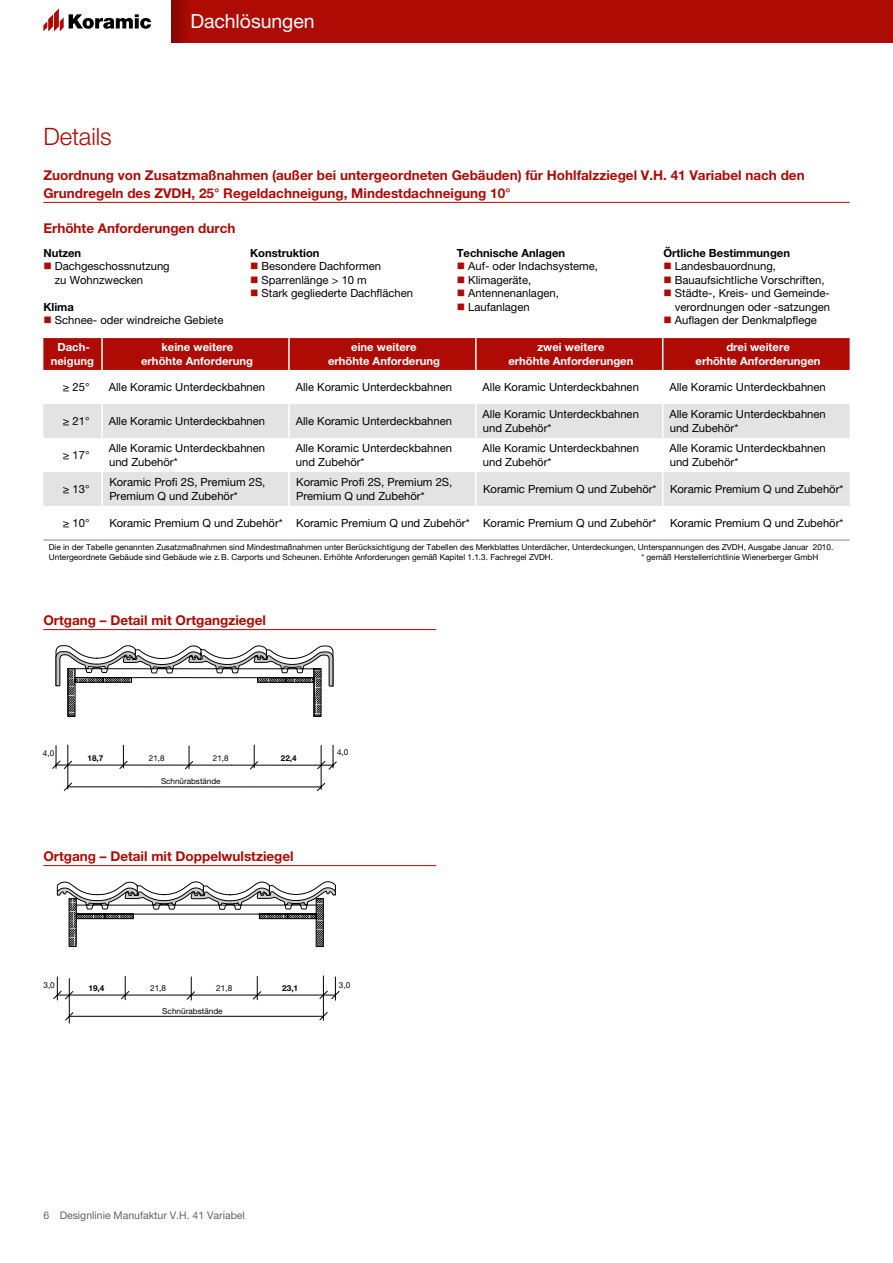
<style>
.page{position:relative;width:893px;height:1263px;background:#fff}
.page>*{position:absolute;margin:0;border:0;box-sizing:border-box;transform-origin:0 0}
.t1{font:300 24px "Helvetica Neue LT Pro";letter-spacing:-.005em;color:#ae0b05}
.t2{font:19.5px "Helvetica Neue LTW1 G";letter-spacing:-.005em;color:#fff}
.t3{font:700 13.5px/18px "Helvetica Neue LT Pro";color:#ae0b05}
.t4{font:11.25px/13.5px "Helvetica Neue LT Pro";color:#000}
.t5{font:700 11.25px/13.5px "Helvetica Neue LT Pro";color:#fff;text-align:center}
.t6{font:700 11.25px "Helvetica Neue LT Pro";color:#000}
.t7{font:10.5px "Helvetica Neue LT Pro";color:#636362}
.t8{font:8.25px/9.8px "Helvetica Neue LT Pro";color:#000}
.t9{font:8.25px "Helvetica Neue";color:#000}
.t10{font:700 8.25px "Helvetica Neue";color:#000}
.t11{font:8.1px "Helvetica Neue";color:#000}
.t12{font:700 8.1px "Helvetica Neue";color:#000}
.s1{color:#ae0b05}
</style>
<div class="page">
<hr style="left:43px;top:629px;width:393px;height:1px;background:#ae0b05">
<hr style="left:43px;top:865px;width:393px;height:1px;background:#ae0b05">
<svg style="left:52px;top:744px;width:285px;height:47px"></svg>
<hr style="left:56px;top:765px;width:277px;height:1px;background:#000">
<hr style="left:68px;top:786px;width:253px;height:1px;background:#000">
<svg style="left:56px;top:645px;width:277px;height:72px"></svg>
<svg style="left:259px;top:679px;width:25px;height:1px"></svg>
<div style="left:257px;top:677px;width:29px;height:5px;border:1px solid #000"></div>
<svg style="left:288px;top:679px;width:24px;height:1px"></svg>
<div style="left:286px;top:677px;width:28px;height:5px;border:1px solid #000"></div>
<svg style="left:77px;top:679px;width:25px;height:1px"></svg>
<div style="left:75px;top:677px;width:29px;height:5px;border:1px solid #000"></div>
<svg style="left:105px;top:679px;width:25px;height:1px"></svg>
<div style="left:103px;top:677px;width:29px;height:5px;border:1px solid #000"></div>
<svg style="left:53px;top:881px;width:287px;height:142px"></svg>
<svg style="left:77px;top:914px;width:28px;height:5px"></svg>
<svg style="left:105px;top:914px;width:29px;height:5px"></svg>
<svg style="left:259px;top:914px;width:29px;height:5px"></svg>
<svg style="left:288px;top:914px;width:28px;height:5px"></svg>
<svg style="left:69px;top:898px;width:8px;height:49px"></svg>
<hr style="left:43px;top:202px;width:807px;height:1px;background:#ae0b05">
<div style="left:43px;top:338px;width:807px;height:32px;background:#ae0b05"></div>
<svg style="left:43px;top:539px;width:807px;height:1px"></svg>
<div style="left:43px;top:404px;width:807px;height:34px;background:#e3e3e3"></div>
<div style="left:43px;top:472px;width:807px;height:34px;background:#e3e3e3"></div>
<hr style="left:101px;top:338px;width:2px;height:32px;background:#fff">
<hr style="left:288px;top:338px;width:2px;height:32px;background:#fff">
<hr style="left:475px;top:338px;width:2px;height:32px;background:#fff">
<hr style="left:662px;top:338px;width:1px;height:32px;background:#fff">
<hr style="left:101px;top:404px;width:2px;height:34px;background:#fff">
<hr style="left:288px;top:404px;width:2px;height:34px;background:#fff">
<hr style="left:475px;top:404px;width:2px;height:34px;background:#fff">
<hr style="left:662px;top:404px;width:1px;height:34px;background:#fff">
<hr style="left:101px;top:472px;width:2px;height:34px;background:#fff">
<hr style="left:288px;top:472px;width:2px;height:34px;background:#fff">
<hr style="left:475px;top:472px;width:2px;height:34px;background:#fff">
<hr style="left:662px;top:472px;width:1px;height:34px;background:#fff">
<hr style="left:101px;top:506px;width:2px;height:34px;background:#fff">
<hr style="left:288px;top:506px;width:2px;height:34px;background:#fff">
<hr style="left:475px;top:506px;width:2px;height:34px;background:#fff">
<hr style="left:662px;top:506px;width:1px;height:34px;background:#fff">
<hr style="left:43px;top:540px;width:59px;height:1px;background:#878786">
<hr style="left:102px;top:540px;width:187px;height:1px;background:#878786">
<hr style="left:289px;top:540px;width:187px;height:1px;background:#878786">
<hr style="left:476px;top:540px;width:187px;height:1px;background:#878786">
<hr style="left:663px;top:540px;width:187px;height:1px;background:#878786">
<div style="left:171px;top:0;width:722px;height:43px;background:#ae0b05"></div>
<svg style="left:43px;top:9px;width:108px;height:22px"></svg>
<svg style="left:171px;top:0;width:15px;height:43px"></svg>
<h1 class="t1" style="left:43px;top:121px;width:70px">Details</h1>
<h2 class="t2" style="left:190px;top:9px;width:126px">Dachlösungen</h2>
<p class="t3" style="left:43px;top:166px;width:763px">Zuordnung von Zusatzmaßnahmen (außer bei untergeordneten Gebäuden) für Hohlfalzziegel V.H. 41 Variabel nach den<br>Grundregeln des ZVDH, 25° Regeldachneigung, Mindestdachneigung 10°</p>
<p class="t3" style="left:43px;top:219px;width:194px">Erhöhte Anforderungen durch</p>
<p class="t6" style="left:43px;top:246px;width:39px">Nutzen</p>
<p class="t4" style="left:55px;top:259px;width:116px;text-indent:-12px"><span class="s1">■</span> Dachgeschossnutzung zu Wohnzwecken</p>
<p class="t6" style="left:43px;top:300px;width:32px">Klima</p>
<p class="t4" style="left:43px;top:313px;width:182px"><span class="s1">■</span> Schnee- oder windreiche Gebiete</p>
<p class="t6" style="left:250px;top:246px;width:71px">Konstruktion</p>
<p class="t4" style="left:250px;top:259px;width:132px"><span class="s1">■</span> Besondere Dachformen</p>
<p class="t4" style="left:250px;top:273px;width:118px"><span class="s1">■</span> Sparrenlänge &gt; 10 m</p>
<p class="t4" style="left:250px;top:286px;width:165px"><span class="s1">■</span> Stark gegliederte Dachflächen</p>
<p class="t6" style="left:457px;top:246px;width:110px">Technische Anlagen</p>
<p class="t4" style="left:457px;top:259px;width:143px"><span class="s1">■</span> Auf- oder Indachsysteme,</p>
<p class="t4" style="left:457px;top:273px;width:76px"><span class="s1">■</span> Klimageräte,</p>
<p class="t4" style="left:457px;top:286px;width:104px"><span class="s1">■</span> Antennenanlagen,</p>
<p class="t4" style="left:457px;top:300px;width:75px"><span class="s1">■</span> Laufanlagen</p>
<p class="t6" style="left:663px;top:246px;width:128px">Örtliche Bestimmungen</p>
<p class="t4" style="left:663px;top:259px;width:114px"><span class="s1">■</span> Landesbauordnung,</p>
<p class="t4" style="left:663px;top:273px;width:163px"><span class="s1">■</span> Bauaufsichtliche Vorschriften,</p>
<p class="t4" style="left:663px;top:286px;width:168px;text-align:right"><span class="s1">■</span> Städte-, Kreis- und Gemeinde&shy;verordnungen oder -satzungen</p>
<p class="t4" style="left:663px;top:313px;width:155px"><span class="s1">■</span> Auflagen der Denkmalpflege</p>
<p class="t5" style="left:51px;top:340px;width:45px">Dach&shy;neigung</p>
<p class="t5" style="left:141px;top:340px;width:113px">keine weitere erhöhte Anforderung</p>
<p class="t5" style="left:328px;top:340px;width:113px">eine weitere<br>erhöhte Anforderung</p>
<p class="t5" style="left:508px;top:340px;width:127px">zwei weitere<br>erhöhte Anforderungen</p>
<p class="t5" style="left:696px;top:340px;width:127px">drei weitere<br>erhöhte Anforderungen</p>
<p class="t4" style="left:63px;top:380px;width:28px">≥ 25°</p>
<p class="t4" style="left:109px;top:380px;width:158px">Alle Koramic Unterdeckbahnen</p>
<p class="t4" style="left:296px;top:380px;width:158px">Alle Koramic Unterdeckbahnen</p>
<p class="t4" style="left:483px;top:380px;width:158px">Alle Koramic Unterdeckbahnen</p>
<p class="t4" style="left:669px;top:380px;width:158px">Alle Koramic Unterdeckbahnen</p>
<p class="t4" style="left:63px;top:414px;width:28px">≥ 21°</p>
<p class="t4" style="left:109px;top:414px;width:158px">Alle Koramic Unterdeckbahnen</p>
<p class="t4" style="left:296px;top:414px;width:158px">Alle Koramic Unterdeckbahnen</p>
<p class="t4" style="left:483px;top:407px;width:158px">Alle Koramic Unterdeckbahnen und Zubehör*</p>
<p class="t4" style="left:669px;top:407px;width:158px">Alle Koramic Unterdeckbahnen und Zubehör*</p>
<p class="t4" style="left:63px;top:448px;width:28px">≥ 17°</p>
<p class="t4" style="left:109px;top:441px;width:158px">Alle Koramic Unterdeckbahnen und Zubehör*</p>
<p class="t4" style="left:296px;top:441px;width:158px">Alle Koramic Unterdeckbahnen und Zubehör*</p>
<p class="t4" style="left:483px;top:441px;width:158px">Alle Koramic Unterdeckbahnen und Zubehör*</p>
<p class="t4" style="left:669px;top:441px;width:158px">Alle Koramic Unterdeckbahnen und Zubehör*</p>
<p class="t4" style="left:63px;top:482px;width:28px">≥ 13°</p>
<p class="t4" style="left:109px;top:475px;width:158px">Koramic Profi 2S, Premium 2S,<br>Premium Q und Zubehör*</p>
<p class="t4" style="left:296px;top:475px;width:158px">Koramic Profi 2S, Premium 2S,<br>Premium Q und Zubehör*</p>
<p class="t4" style="left:483px;top:482px;width:362px">Koramic Premium Q und Zubehör* Koramic Premium Q und Zubehör*</p>
<p class="t4" style="left:63px;top:516px;width:28px">≥ 10°</p>
<p class="t4" style="left:109px;top:516px;width:736px">Koramic Premium Q und Zubehör* Koramic Premium Q und Zubehör* Koramic Premium Q und Zubehör* Koramic Premium Q und Zubehör*</p>
<p class="t8" style="left:49px;top:542px;width:786px">Die in der Tabelle genannten Zusatzmaßnahmen sind Mindestmaßnahmen unter Berücksichtigung der Tabellen des Merkblattes Unterdächer, Unterdeckungen, Unterspannungen des ZVDH, Ausgabe Januar 2010.<br>Untergeordnete Gebäude sind Gebäude wie z.B. Carports und Scheunen. Erhöhte Anforderungen gemäß Kapitel 1.1.3. Fachregel ZVDH.</p>
<p class="t8" style="left:641px;top:552px;width:178px">* gemäß Herstellerrichtlinie Wienerberger GmbH</p>
<p class="t3" style="left:43px;top:611px;width:224px">Ortgang – Detail mit Ortgangziegel</p>
<p class="t11" style="left:43px;top:748px;width:13px">4,0</p>
<p class="t11" style="left:337px;top:748px;width:13px">4,0</p>
<p class="t12" style="left:88px;top:753px;width:17px">18,7</p>
<p class="t11" style="left:213px;top:753px;width:17px">21,8</p>
<p class="t12" style="left:281px;top:753px;width:17px">22,4</p>
<p class="t11" style="left:161px;top:776px;width:61px">Schnürabstände</p>
<p class="t11" style="left:149px;top:753px;width:17px">21,8</p>
<p class="t3" style="left:43px;top:847px;width:252px">Ortgang – Detail mit Doppelwulstziegel</p>
<p class="t9" style="left:43px;top:980px;width:13px">3,0</p>
<p class="t10" style="left:88px;top:982px;width:17px">19,4</p>
<p class="t9" style="left:150px;top:983px;width:17px">21,8</p>
<p class="t9" style="left:216px;top:983px;width:17px">21,8</p>
<p class="t9" style="left:162px;top:1006px;width:62px">Schnürabstände</p>
<p class="t10" style="left:282px;top:982px;width:17px">23,1</p>
<p class="t9" style="left:339px;top:980px;width:13px">3,0</p>
<p class="t7" style="left:43px;top:1209px;width:203px">6 Designlinie Manufaktur V.H. 41 Variabel</p>
</div>
